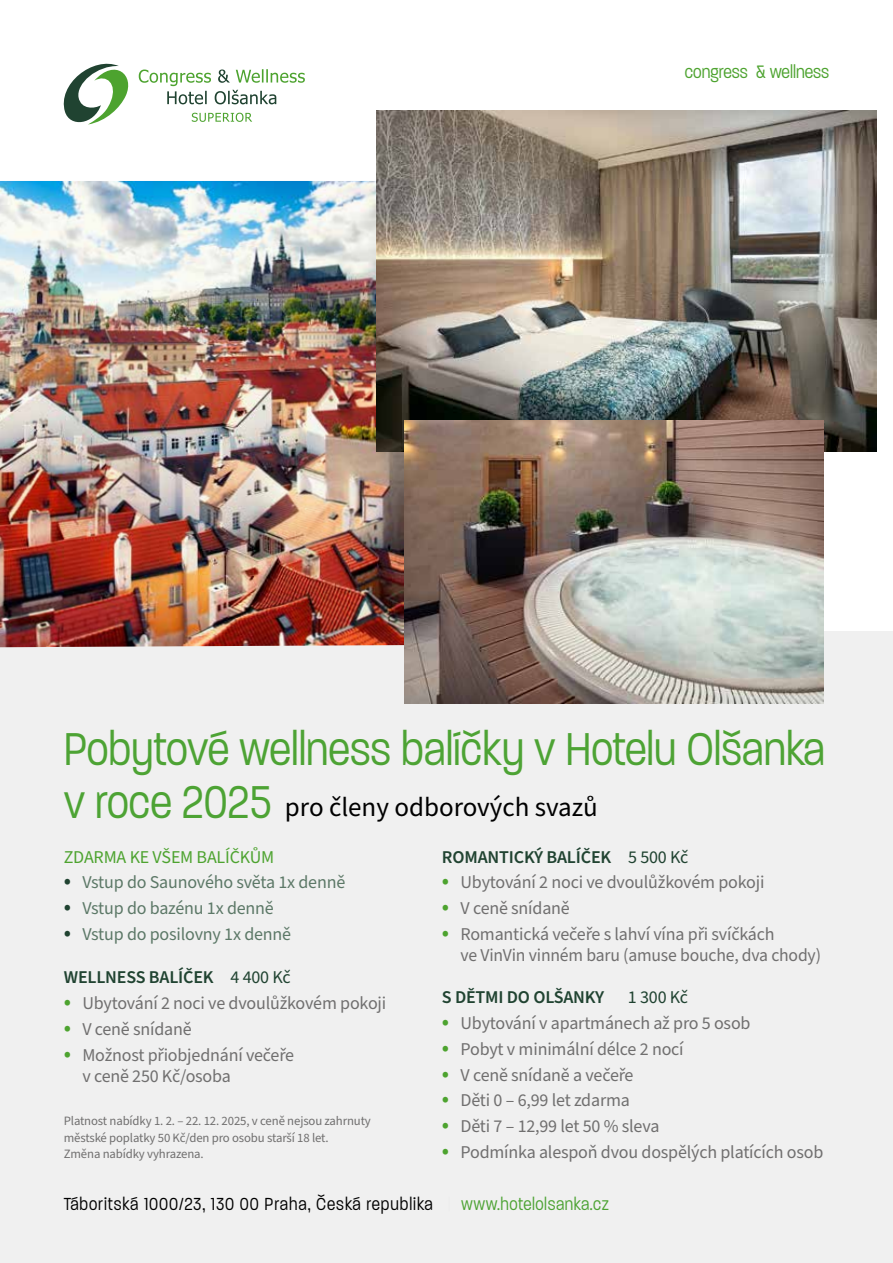
<style>
.page{position:relative;width:893px;height:1263px;background:#fff}
.page>*{position:absolute;margin:0;border:0;box-sizing:border-box;transform-origin:0 0}
.t1{font:300 49.8px/52.5px "Paralucent Condensed";color:#4da334}
.t2{font:27px "Source Sans Pro";color:#000}
.t3{font:300 19.5px "Paralucent Condensed";color:#4da32f}
.t4{font:300 18.9px "Paralucent Condensed";letter-spacing:.05em;color:#000}
.t5{font:18px/21px "Source Sans Pro";letter-spacing:-.01em;color:#706f6f}
.t6{font:18px "Source Sans Pro";letter-spacing:-.01em;color:#5c7867}
.t7{font:600 18px "Source Sans Pro";letter-spacing:-.01em;color:#204331}
.t8{font:18px "Source Sans Pro";letter-spacing:-.01em;color:#4da32f}
.t9{font:18px "Source Sans Pro";color:#204331}
.t10{font:12.75px/16.5px "Source Sans Pro";letter-spacing:-.01em;color:#706f6f}
.s1{font-size:24px;color:#204331}
.s2{font-weight:400}
.s3{font-size:24px;color:#4da32f}
.s4{color:#ededed}
.s5{color:#4da334}
</style>
<div class="page">
<div style="left:0;top:631px;width:893px;height:632px;background:#f0f0f0"></div>
<img style="left:0;top:181px;width:404px;height:466px">
<img style="left:377px;top:110px;width:499px;height:341px">
<img style="left:404px;top:420px;width:419px;height:283px">
<svg style="left:63px;top:63px;width:242px;height:62px"></svg>
<p class="t3" style="left:685px;top:61px;width:146px">congress &amp; wellness</p>
<h1 class="t1" style="left:64px;top:723px;width:763px">Pobytové wellness balíčky v Hotelu Olšanka v roce 2025</h1>
<h2 class="t2" style="left:285px;top:789px;width:314px">pro členy odborových svazů</h2>
<p class="t8" style="left:64px;top:844px;width:212px">ZDARMA KE VŠEM BALÍČKŮM</p>
<p class="t6" style="left:64px;top:870px;width:283px"><span class="s1">•</span> Vstup do Saunového světa 1x denně</p>
<p class="t6" style="left:64px;top:896px;width:212px"><span class="s1">•</span> Vstup do bazénu 1x denně</p>
<p class="t6" style="left:64px;top:922px;width:229px"><span class="s1">•</span> Vstup do posilovny 1x denně</p>
<p class="t7" style="left:64px;top:965px;width:228px">WELLNESS BALÍČEK <span class="s2">4 400 Kč</span></p>
<p class="t5" style="left:64px;top:993px;width:324px"><span class="s3">•</span> Ubytování 2 noci ve dvoulůžkovém pokoji</p>
<p class="t5" style="left:64px;top:1019px;width:129px"><span class="s3">•</span> V ceně snídaně</p>
<p class="t5" style="left:82px;top:1045px;width:213px;text-indent:-19px"><span class="s3">•</span> Možnost přiobjednání večeře v ceně 250 Kč/osoba</p>
<p class="t10" style="left:64px;top:1113px;width:309px">Platnost nabídky 1. 2. – 22. 12. 2025, v ceně nejsou zahrnuty městské poplatky 50 Kč/den pro osobu starší 18 let.<br>Změna nabídky vyhrazena.</p>
<p class="t7" style="left:442px;top:844px;width:248px">ROMANTICKÝ BALÍČEK <span class="s2">5 500 Kč</span></p>
<p class="t5" style="left:442px;top:872px;width:324px"><span class="s3">•</span> Ubytování 2 noci ve dvoulůžkovém pokoji</p>
<p class="t5" style="left:442px;top:898px;width:129px"><span class="s3">•</span> V ceně snídaně</p>
<p class="t5" style="left:460px;top:924px;width:362px;text-indent:-19px"><span class="s3">•</span> Romantická večeře s lahví vína při svíčkách<br>ve VinVin vinném baru (amuse bouche, dva chody)</p>
<p class="t7" style="left:442px;top:985px;width:164px">S DĚTMI DO OLŠANKY</p>
<p class="t9" style="left:628px;top:985px;width:62px">1 300 Kč</p>
<p class="t5" style="left:442px;top:1013px;width:310px"><span class="s3">•</span> Ubytování v apartmánech až pro 5 osob</p>
<p class="t5" style="left:442px;top:1039px;width:243px"><span class="s3">•</span> Pobyt v minimální délce 2 nocí</p>
<p class="t5" style="left:442px;top:1064px;width:193px"><span class="s3">•</span> V ceně snídaně a večeře</p>
<p class="t5" style="left:442px;top:1090px;width:189px"><span class="s3">•</span> Děti 0 – 6,99 let zdarma</p>
<p class="t5" style="left:442px;top:1116px;width:219px"><span class="s3">•</span> Děti 7 – 12,99 let 50 % sleva</p>
<p class="t5" style="left:442px;top:1142px;width:383px"><span class="s3">•</span> Podmínka alespoň dvou dospělých platících osob</p>
<p class="t4" style="left:64px;top:1193px;width:547px">Táboritská 1000/23, 130 00 Praha, Česká republika <span class="s4">|</span> <span class="s5">www.hotelolsanka.cz</span></p>
</div>
